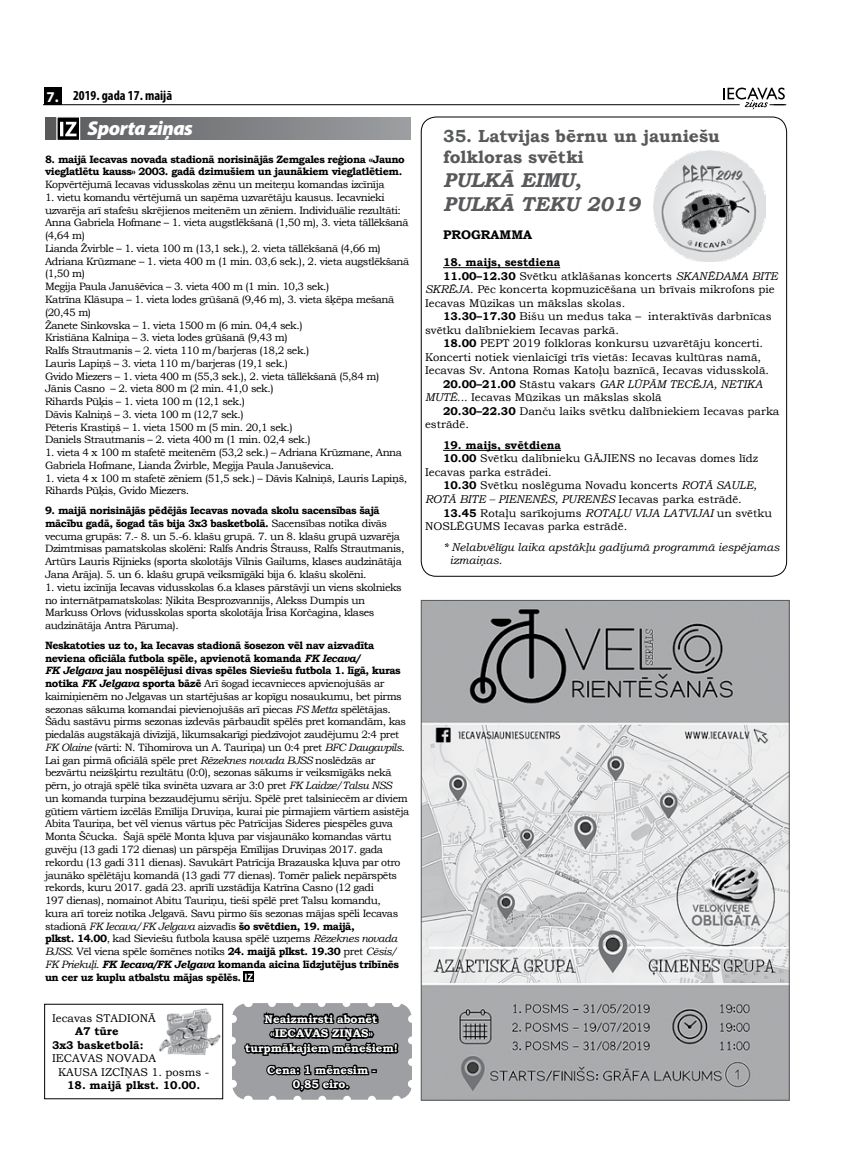
<style>
.page{position:relative;width:851px;height:1170px;background:#fff}
.page>*{position:absolute;margin:0;border:0;box-sizing:border-box;transform-origin:0 0}
.t1{font:italic 700 20px/24px "Bookman Old Style";color:#58595b}
.t2{font:italic 900 20px "Myriad Pro";letter-spacing:-.025em;color:#fff}
.t3{font:700 17.5px/21px "Bookman Old Style";color:#58595b}
.t4{font:700 condensed 13.75px "Myriad Pro";color:#000}
.t5{font:700 12.5px "Bookman Old Style";color:#000}
.t6{font:11.25px/13.5px "Bookman Old Style";color:#000}
.t7{font:italic 11.25px/13.5px "Bookman Old Style";color:#000}
.t8{font:700 11.25px/13.5px "Bookman Old Style";color:#000;text-align:center}
.t9{font:700 11.25px/14.8px "Bookman Old Style";color:#fff;text-align:center}
.t10{font:10.62px/12.8px "Bookman Old Style";letter-spacing:-.04em;color:#000}
.t11{font:700 10.62px/12.8px "Bookman Old Style";letter-spacing:-.04em;color:#000}
.s1{font-stretch:normal;font-size:15px;color:#fff}
.s2{font-weight:700}
.s3{font-weight:700;font-style:italic}
.s4{font-style:italic}
.s5{font-weight:700;font-style:normal}
.s6{font-style:normal}
</style>
<div class="page">
<hr style="left:44px;top:104px;width:695px;height:1px;background:#000">
<div style="left:44px;top:87px;width:17px;height:18px;background:#000"></div>
<svg style="left:723px;top:88px;width:63px;height:22px"></svg>
<div style="left:45px;top:118px;width:365px;height:22px;background:linear-gradient(to right,#595a5d,#9c9fa1)"></div>
<svg style="left:56px;top:117px;width:25px;height:23px"></svg>
<div style="left:243px;top:971px;width:11px;height:10px;background:#000"></div>
<svg style="left:245px;top:973px;width:8px;height:7px"></svg>
<svg style="left:232px;top:1003px;width:180px;height:97px;background:#77797b"></svg>
<hr style="left:443px;top:267px;width:117px;height:1px;background:#000">
<hr style="left:443px;top:450px;width:118px;height:1px;background:#000">
<img style="left:159px;top:1008px;width:62px;height:45px">
<div style="left:44px;top:1003px;width:179px;height:95px;border:1px solid #000"></div>
<img style="left:423px;top:602px;width:364px;height:496px">
<img style="left:653px;top:150px;width:112px;height:112px">
<p class="t4" style="left:46px;top:87px;width:127px"><span class="s1">7.</span> 2019. gada 17. maijā</p>
<h1 class="t2" style="left:88px;top:117px;width:107px">Sporta ziņas</h1>
<p class="t11" style="left:45px;top:152px;width:361px">8. maijā Iecavas novada stadionā norisinājās Zemgales reģiona «Jauno vieglatlētu kauss» 2003. gadā dzimušiem un jaunākiem vieglatlētiem.</p>
<p class="t10" style="left:45px;top:178px;width:341px">Kopvērtējumā Iecavas vidusskolas zēnu un meiteņu komandas izcīnīja</p>
<p class="t10" style="left:45px;top:191px;width:366px">1. vietu komandu vērtējumā un saņēma uzvarētāju kausus. Iecavnieki uzvarēja arī stafešu skrējienos meitenēm un zēniem. Individuālie rezultāti:<br>Anna Gabriela Hofmane – 1. vieta augstlēkšanā (1,50 m), 3. vieta tāllēkšanā (4,64 m)<br>Lianda Žvirble – 1. vieta 100 m (13,1 sek.), 2. vieta tāllēkšanā (4,66 m)<br>Adriana Krūzmane – 1. vieta 400 m (1 min. 03,6 sek.), 2. vieta augstlēkšanā (1,50 m)<br>Megija Paula Janušēvica – 3. vieta 400 m (1 min. 10,3 sek.)<br>Katrīna Klāsupa – 1. vieta lodes grūšanā (9,46 m), 3. vieta šķēpa mešanā (20,45 m)<br>Žanete Sinkovska – 1. vieta 1500 m (6 min. 04,4 sek.)<br>Kristiāna Kalniņa – 3. vieta lodes grūšanā (9,43 m)<br>Ralfs Strautmanis – 2. vieta 110 m/barjeras (18,2 sek.)<br>Lauris Lapiņš – 3. vieta 110 m/barjeras (19,1 sek.)<br>Gvido Miezers – 1. vieta 400 m (55,3 sek.), 2. vieta tāllēkšanā (5,84 m)<br>Jānis Casno – 2. vieta 800 m (2 min. 41,0 sek.)<br>Rihards Pūķis – 1. vieta 100 m (12,1 sek.)<br>Dāvis Kalniņš – 3. vieta 100 m (12,7 sek.)<br>Pēteris Krastiņš – 1. vieta 1500 m (5 min. 20,1 sek.)<br>Daniels Strautmanis – 2. vieta 400 m (1 min. 02,4 sek.)</p>
<p class="t10" style="left:45px;top:446px;width:358px">1. vieta 4 x 100 m stafetē meitenēm (53,2 sek.) – Adriana Krūzmane, Anna<br>Gabriela Hofmane, Lianda Žvirble, Megija Paula Januševica.</p>
<p class="t10" style="left:45px;top:471px;width:363px">1. vieta 4 x 100 m stafetē zēniem (51,5 sek.) – Dāvis Kalniņš, Lauris Lapiņš,<br>Rihards Pūķis, Gvido Miezers.</p>
<p class="t10" style="left:45px;top:504px;width:361px"><span class="s2">9. maijā norisinājās pēdējās Iecavas novada skolu sacensības šajā mācību gadā, šogad tās bija 3x3 basketbolā.</span> Sacensības notika divās vecuma grupās: 7.- 8. un 5.-6. klašu grupā. 7. un 8. klašu grupā uzvarēja Dzimtmisas pamatskolas skolēni: Ralfs Andris Štrauss, Ralfs Strautmanis, Artūrs Lauris Rijnieks (sporta skolotājs Vilnis Gailums, klases audzinātāja Jana Arāja). 5. un 6. klašu grupā veiksmīgāki bija 6. klašu skolēni.</p>
<p class="t10" style="left:45px;top:580px;width:358px">1. vietu izcīnīja Iecavas vidusskolas 6.a klases pārstāvji un viens skolnieks no internātpamatskolas: Ņikita Besprozvannijs, Alekss Dumpis un Markuss Orlovs (vidusskolas sporta skolotāja Īrisa Korčagina, klases audzinātāja Antra Pāruma).</p>
<p class="t10" style="left:45px;top:639px;width:366px"><span class="s2">Neskatoties uz to, ka Iecavas stadionā šosezon vēl nav aizvadīta neviena oficiāla futbola spēle, apvienotā komanda</span> <span class="s3">FK Iecava/<br>FK Jelgava</span> <span class="s2">jau nospēlējusi divas spēles Sieviešu futbola 1. līgā, kuras notika</span> <span class="s3">FK Jelgava</span> <span class="s2">sporta bāzē</span> Arī šogad iecavnieces apvienojušās ar kaimiņienēm no Jelgavas un startējušas ar kopīgu nosaukumu, bet pirms sezonas sākuma komandai pievienojušās arī piecas <span class="s4">FS Metta</span> spēlētājas.<br>Šādu sastāvu pirms sezonas izdevās pārbaudīt spēlēs pret komandām, kas piedalās augstākajā divīzijā, likumsakarīgi piedzīvojot zaudējumu 2:4 pret <span class="s4">FK Olaine</span> (vārti: N. Tihomirova un A. Tauriņa) un 0:4 pret <span class="s4">BFC Daugavpils</span>.<br>Lai gan pirmā oficiālā spēle pret <span class="s4">Rēzeknes novada BJSS</span> noslēdzās ar bezvārtu neizšķirtu rezultātu (0:0), sezonas sākums ir veiksmīgāks nekā pērn, jo otrajā spēlē tika svinēta uzvara ar 3:0 pret <span class="s4">FK Laidze/Talsu NSS<br></span>un komanda turpina bezzaudējumu sēriju. Spēlē pret talsiniecēm ar diviem gūtiem vārtiem izcēlās Emīlija Druviņa, kurai pie pirmajiem vārtiem asistēja Abita Tauriņa, bet vēl vienus vārtus pēc Patrīcijas Sideres piespēles guva Monta Ščucka. Šajā spēlē Monta kļuva par visjaunāko komandas vārtu guvēju (13 gadi 172 dienas) un pārspēja Emīlijas Druviņas 2017. gada rekordu (13 gadi 311 dienas). Savukārt Patrīcija Brazauska kļuva par otro jaunāko spēlētāju komandā (13 gadi 77 dienas). Tomēr paliek nepārspēts rekords, kuru 2017. gadā 23. aprīlī uzstādīja Katrīna Casno (12 gadi<br>197 dienas), nomainot Abitu Tauriņu, tieši spēlē pret Talsu komandu,<br>kura arī toreiz notika Jelgavā. Savu pirmo šīs sezonas mājas spēli Iecavas stadionā <span class="s4">FK Iecava/FK Jelgava</span> aizvadīs <span class="s2">šo svētdien, 19. maijā,<br>plkst. 14.00</span>, kad Sieviešu futbola kausa spēlē uzņems <span class="s4">Rēzeknes novada BJSS</span>. Vēl viena spēle šomēnes notiks <span class="s2">24. maijā plkst. 19.30</span> pret <span class="s4">Cēsis/ FK Priekuļi</span>. <span class="s3">FK Iecava/FK Jelgava</span> <span class="s2">komanda aicina līdzjutējus tribīnēs un cer uz kuplu atbalstu mājas spēlēs.</span></p>
<p class="t9" style="left:245px;top:1011px;width:154px">Neaizmirsti abonēt «IECAVAS ZIŅAS» turpmākajiem mēnešiem!</p>
<p class="t9" style="left:267px;top:1062px;width:110px;line-height:14.4px">Cena: 1 mēnesim -<br>0,85 eiro.</p>
<p class="t6" style="left:52px;top:1011px;width:105px">Iecavas STADIONĀ</p>
<p class="t8" style="left:52px;top:1024px;width:93px">A7 tūre<br>3x3 basketbolā:</p>
<p class="t6" style="left:58px;top:1051px;width:153px;text-indent:-6px">IECAVAS NOVADA<br>KAUSA IZCĪŅAS 1. posms -</p>
<p class="t8" style="left:67px;top:1078px;width:134px">18. maijā plkst. 10.00.</p>
<h2 class="t3" style="left:443px;top:125px;width:278px">35. Latvijas bērnu un jauniešu folkloras svētki</h2>
<h1 class="t1" style="left:443px;top:168px;width:199px">PULKĀ EIMU,<br>PULKĀ TEKU 2019</h1>
<p class="t5" style="left:443px;top:226px;width:90px">PROGRAMMA</p>
<p class="t8" style="left:443px;top:255px;width:119px">18. maijs, sestdiena</p>
<p class="t6" style="left:443px;top:269px;width:336px"><span class="s2">11.00–12.30</span> Svētku atklāšanas koncerts <span class="s4">SKANĒDAMA BITE</span></p>
<p class="t6" style="left:425px;top:283px;width:351px"><span class="s4">SKRĒJA</span>. Pēc koncerta kopmuzicēšana un brīvais mikrofons pie</p>
<p class="t6" style="left:425px;top:296px;width:202px">Iecavas Mūzikas un mākslas skolas.</p>
<p class="t6" style="left:443px;top:310px;width:330px"><span class="s2">13.30–17.30</span> Bišu un medus taka – interaktīvās darbnīcas</p>
<p class="t6" style="left:425px;top:323px;width:195px">svētku dalībniekiem Iecavas parkā.</p>
<p class="t6" style="left:443px;top:337px;width:321px"><span class="s2">18.00</span> PEPT 2019 folkloras konkursu uzvarētāju koncerti.</p>
<p class="t6" style="left:425px;top:350px;width:337px">Koncerti notiek vienlaicīgi trīs vietās: Iecavas kultūras namā,</p>
<p class="t6" style="left:425px;top:364px;width:345px">Iecavas Sv. Antona Romas Katoļu baznīcā, Iecavas vidusskolā.</p>
<p class="t7" style="left:443px;top:377px;width:321px"><span class="s5">20.00–21.00</span> <span class="s6">Stāstu vakars</span> GAR LŪPĀM TECĒJA, NETIKA</p>
<p class="t6" style="left:425px;top:391px;width:238px"><span class="s4">MUTĒ...</span> Iecavas Mūzikas un mākslas skolā</p>
<p class="t6" style="left:443px;top:404px;width:338px"><span class="s2">20.30–22.30</span> Danču laiks svētku dalībniekiem Iecavas parka</p>
<p class="t6" style="left:425px;top:418px;width:45px">estrādē.</p>
<p class="t8" style="left:443px;top:438px;width:119px">19. maijs, svētdiena</p>
<p class="t6" style="left:443px;top:452px;width:317px"><span class="s2">10.00</span> Svētku dalībnieku GĀJIENS no Iecavas domes līdz</p>
<p class="t6" style="left:425px;top:465px;width:128px">Iecavas parka estrādei.</p>
<p class="t6" style="left:443px;top:479px;width:315px"><span class="s2">10.30</span> Svētku noslēguma Novadu koncerts <span class="s4">ROTĀ SAULE,</span></p>
<p class="t7" style="left:425px;top:492px;width:318px">ROTĀ BITE – PIENENĒS, PURENĒS <span class="s6">Iecavas parka estrādē.</span></p>
<p class="t6" style="left:443px;top:506px;width:330px"><span class="s2">13.45</span> Rotaļu sarīkojums <span class="s4">ROTAĻU VIJA LATVIJAI</span> un svētku</p>
<p class="t6" style="left:425px;top:519px;width:204px">NOSLĒGUMS Iecavas parka estrādē.</p>
<p class="t7" style="left:450px;top:540px;width:331px;text-indent:-7px">* Nelabvēlīgu laika apstākļu gadījumā programmā iespējamas izmaiņas.</p>
</div>
